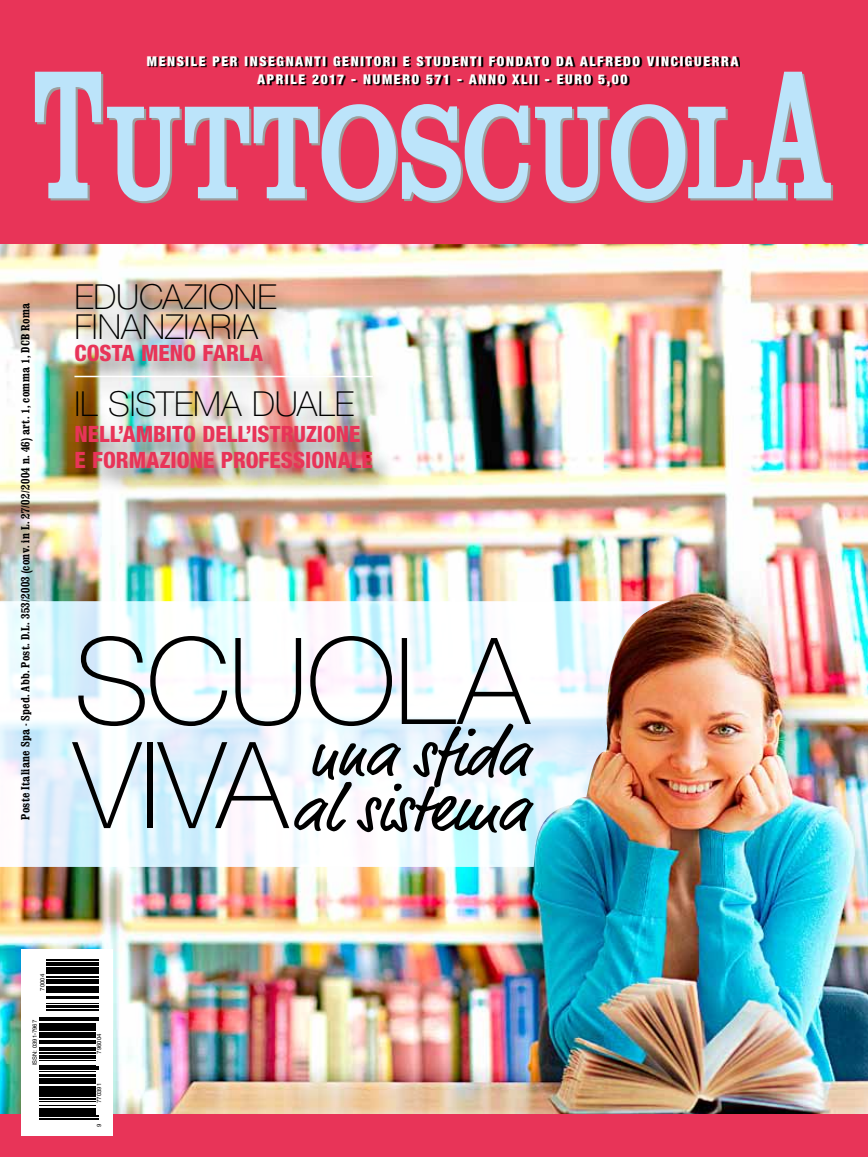
<style>
.page{position:relative;width:868px;height:1157px;background:#fff}
.page>*{position:absolute;margin:0;border:0;box-sizing:border-box;transform-origin:0 0}
.t1{font:100 120.3px/104.1px "Helvetica Neue LT Std";letter-spacing:-.015em;color:#000}
.t2{font:66px/55.1px "Market Web";color:#000}
.t3{font:100 34.5px/30px "Helvetica Neue LT Std";letter-spacing:-.005em;color:#000}
.t4{font:800 condensed 22.5px/26px "Helvetica Neue LT Std";color:#e83458}
.t5{font:900 condensed 13.5px/18px "Helvetica Neue LT Std";letter-spacing:.125em;color:#fff}
.t6{font:700 condensed 12px "Clarendon";letter-spacing:.03em;color:#000}
.t7{font:6px "Helvetica";color:#000}
</style>
<div class="page">
<div style="left:0;top:0;width:867px;height:248px;background:#e83458"></div>
<svg style="left:149px;top:57px;width:591px;height:11px"></svg>
<svg style="left:35px;top:72px;width:798px;height:131px"></svg>
<img style="left:0;top:245px;width:867px;height:869px">
<svg style="left:0;top:601px;width:670px;height:266px"></svg>
<div style="left:0;top:1114px;width:867px;height:43px;background:#e83458"></div>
<div style="left:21px;top:949px;width:92px;height:186px;background:#fff"></div>
<svg style="left:39px;top:965px;width:60px;height:155px"></svg>
<hr style="left:39px;top:1118px;width:60px;height:1px;background:#000">
<hr style="left:39px;top:1115px;width:60px;height:2px;background:#000">
<hr style="left:39px;top:1111px;width:57px;height:3px;background:#000">
<hr style="left:39px;top:1108px;width:57px;height:2px;background:#000">
<hr style="left:39px;top:1105px;width:57px;height:1px;background:#000">
<hr style="left:39px;top:1101px;width:57px;height:1px;background:#000">
<hr style="left:39px;top:1098px;width:57px;height:1px;background:#000">
<hr style="left:39px;top:1093px;width:57px;height:3px;background:#000">
<hr style="left:39px;top:1088px;width:57px;height:4px;background:#000">
<hr style="left:39px;top:1086px;width:57px;height:1px;background:#000">
<hr style="left:39px;top:1082px;width:57px;height:1px;background:#000">
<hr style="left:39px;top:1078px;width:57px;height:3px;background:#000">
<hr style="left:39px;top:1074px;width:57px;height:2px;background:#000">
<hr style="left:39px;top:1071px;width:57px;height:1px;background:#000">
<hr style="left:39px;top:1068px;width:60px;height:2px;background:#000">
<hr style="left:39px;top:1066px;width:60px;height:1px;background:#000">
<hr style="left:39px;top:1064px;width:57px;height:1px;background:#000">
<hr style="left:39px;top:1060px;width:57px;height:1px;background:#000">
<hr style="left:39px;top:1055px;width:57px;height:3px;background:#000">
<hr style="left:39px;top:1052px;width:57px;height:1px;background:#000">
<hr style="left:39px;top:1049px;width:57px;height:1px;background:#000">
<hr style="left:39px;top:1047px;width:57px;height:1px;background:#000">
<hr style="left:39px;top:1040px;width:57px;height:3px;background:#000">
<hr style="left:39px;top:1036px;width:57px;height:1px;background:#000">
<hr style="left:39px;top:1032px;width:57px;height:3px;background:#000">
<hr style="left:39px;top:1029px;width:57px;height:1px;background:#000">
<hr style="left:39px;top:1027px;width:57px;height:1px;background:#000">
<svg style="left:39px;top:1022px;width:57px;height:4px"></svg>
<hr style="left:39px;top:1019px;width:60px;height:1px;background:#000">
<hr style="left:39px;top:1017px;width:60px;height:1px;background:#000">
<hr style="left:46px;top:1009px;width:53px;height:1px;background:#000">
<hr style="left:46px;top:1005px;width:53px;height:3px;background:#000">
<hr style="left:46px;top:1002px;width:53px;height:1px;background:#000">
<hr style="left:46px;top:998px;width:53px;height:1px;background:#000">
<hr style="left:46px;top:996px;width:53px;height:1px;background:#000">
<hr style="left:46px;top:990px;width:53px;height:3px;background:#000">
<hr style="left:46px;top:988px;width:53px;height:1px;background:#000">
<hr style="left:46px;top:986px;width:53px;height:1px;background:#000">
<hr style="left:46px;top:981px;width:53px;height:2px;background:#000">
<hr style="left:46px;top:979px;width:53px;height:1px;background:#000">
<hr style="left:46px;top:977px;width:53px;height:1px;background:#000">
<hr style="left:46px;top:971px;width:53px;height:2px;background:#000">
<hr style="left:46px;top:969px;width:53px;height:1px;background:#000">
<hr style="left:46px;top:967px;width:53px;height:1px;background:#000">
<hr style="left:46px;top:962px;width:53px;height:3px;background:#000">
<hr style="left:46px;top:959px;width:53px;height:2px;background:#000">
<div style="left:72px;top:280px;width:324px;height:213px;background:#000;opacity:.5"></div>
<hr style="left:74px;top:376px;width:299px;height:1px;background:#fff">
<p class="t5" style="left:257px;top:52px;width:482px;text-indent:-111px">MENSILE PER INSEGNANTI GENITORI E STUDENTI FONDATO DA ALFREDO VINCIGUERRA<br>Aprile</p>
<p class="t5" style="left:312px;top:70px;width:317px">2017 - NUMERO 571 - ANNO XLII - EURO 5,00</p>
<p class="t6" style="left:18px;top:819px;width:518px;rotate:-90deg">Poste Italiane Spa - Sped. Abb. Post. D.L. 353/2003 (conv. in L. 27/02/2004 n. 46) art. 1, comma 1, DCB Roma</p>
<h3 class="t3" style="left:74px;top:281px;width:204px;text-indent:110px">ZIONE<br>FINANZIARIA</h3>
<h3 class="t4" style="left:74px;top:340px;width:190px">COSTA MENO FARLA</h3>
<h3 class="t3" style="left:74px;top:281px;width:65px">EDUCA</h3>
<h3 class="t3" style="left:74px;top:389px;width:281px">IL SISTEMA DUALE</h3>
<h3 class="t4" style="left:74px;top:421px;width:300px">NELL’AMBITO DELL’ISTRUZIONE<br>E FORMAZIONE PROFESSIONALE</h3>
<h1 class="t1" style="left:74px;top:629px;width:457px">SCUOLA<br>VIVA</h1>
<h2 class="t2" style="left:292px;top:731px;width:238px">una sfida al sistema</h2>
<p class="t7" style="left:38px;top:990px;width:18px;rotate:-90deg">70004</p>
<p class="t7" style="left:30px;top:1065px;width:47px;rotate:-90deg">ISSN: 0391-7967</p>
<p class="t7" style="left:94px;top:1053px;width:21px;rotate:-90deg">796004</p>
<p class="t7" style="left:94px;top:1102px;width:21px;rotate:-90deg">770391</p>
<p class="t7" style="left:94px;top:1126px;width:5px;rotate:-90deg">9</p>
</div>
